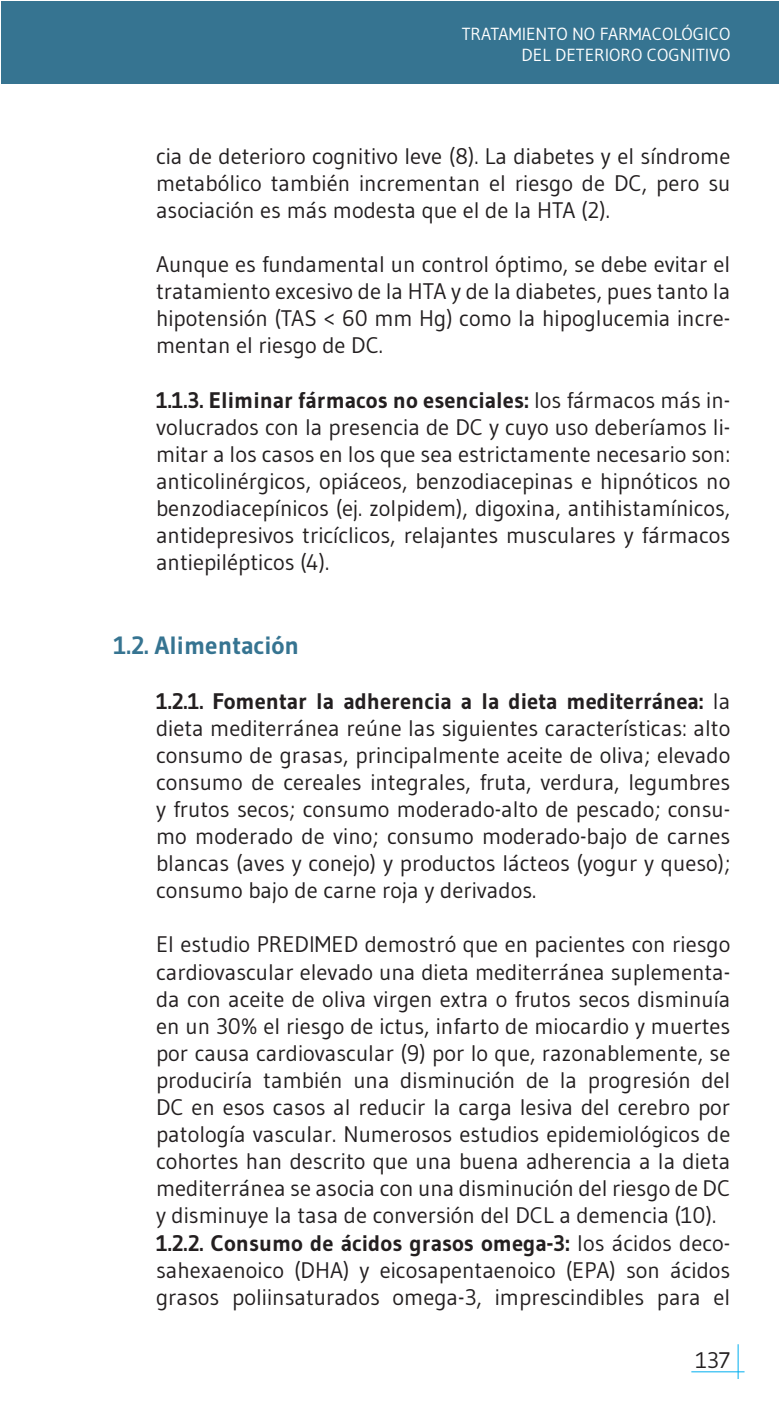
<style>
.page{position:relative;width:780px;height:1418px;background:#fff}
.page>*{position:absolute;margin:0;border:0;box-sizing:border-box;transform-origin:0 0}
.t1{font:700 25px "Gudea";color:#367491}
.t2{font:22.5px/27px "Gudea";color:#231f20;text-align:justify}
.t3{font:17.5px/21px "Gudea";color:#fff;text-align:right}
.s1{font-weight:700}
</style>
<div class="page">
<hr style="left:737px;top:1344px;width:1px;height:34px;background:#00aeef">
<hr style="left:691px;top:1371px;width:53px;height:1px;background:#00aeef">
<div style="left:1px;top:1px;width:777px;height:83px;background:#367491"></div>
<p class="t3" style="left:461px;top:23px;width:270px">TRATAMIENTO NO FARMACOLÓGICO<br>DEL DETERIORO COGNITIVO</p>
<p class="t2" style="left:156px;top:142px;width:576px">cia de deterioro cognitivo leve (8). La diabetes y el síndrome metabólico también incrementan el riesgo de DC, pero su asociación es más modesta que el de la HTA (2).</p>
<p class="t2" style="left:156px;top:250px;width:576px">Aunque es fundamental un control óptimo, se debe evitar el tratamiento excesivo de la HTA y de la diabetes, pues tanto la hipotensión (TAS &lt; 60 mm Hg) como la hipoglucemia incre&shy;mentan el riesgo de DC.</p>
<p class="t2" style="left:156px;top:386px;width:576px"><span class="s1">1.1.3. Eliminar fármacos no esenciales:</span> los fármacos más in&shy;volucrados con la presencia de DC y cuyo uso deberíamos li&shy;mitar a los casos en los que sea estrictamente necesario son: anticolinérgicos, opiáceos, benzodiacepinas e hipnóticos no benzodiacepínicos (ej. zolpidem), digoxina, antihistamínicos, antidepresivos tricíclicos, relajantes musculares y fármacos antiepilépticos (4).</p>
<p class="t1" style="left:113px;top:630px;width:187px">1.2. Alimentación</p>
<p class="t2" style="left:156px;top:686px;width:576px"><span class="s1">1.2.1. Fomentar la adherencia a la dieta mediterránea:</span> la dieta mediterránea reúne las siguientes características: alto consumo de grasas, principalmente aceite de oliva; elevado consumo de cereales integrales, fruta, verdura, legumbres y frutos secos; consumo moderado-alto de pescado; consu&shy;mo moderado de vino; consumo moderado-bajo de carnes blancas (aves y conejo) y productos lácteos (yogur y queso); consumo bajo de carne roja y derivados.</p>
<p class="t2" style="left:156px;top:930px;width:576px;text-align:left">El estudio PREDIMED demostró que en pacientes con riesgo cardiovascular elevado una dieta mediterránea suplementa&shy;da con aceite de oliva virgen extra o frutos secos disminuía en un 30% el riesgo de ictus, infarto de miocardio y muertes por causa cardiovascular (9) por lo que, razonablemente, se produciría también una disminución de la progresión del DC en esos casos al reducir la carga lesiva del cerebro por patología vascular. Numerosos estudios epidemiológicos de cohortes han descrito que una buena adherencia a la dieta mediterránea se asocia con una disminución del riesgo de DC y disminuye la tasa de conversión del DCL a demencia (10).<br><span class="s1">1.2.2. Consumo de ácidos grasos omega-3:</span> los ácidos deco&shy;sahexaenoico (DHA) y eicosapentaenoico (EPA) son ácidos grasos poliinsaturados omega-3, imprescindibles para el</p>
<p class="t2" style="left:695px;top:1345px;width:36px">137</p>
</div>
